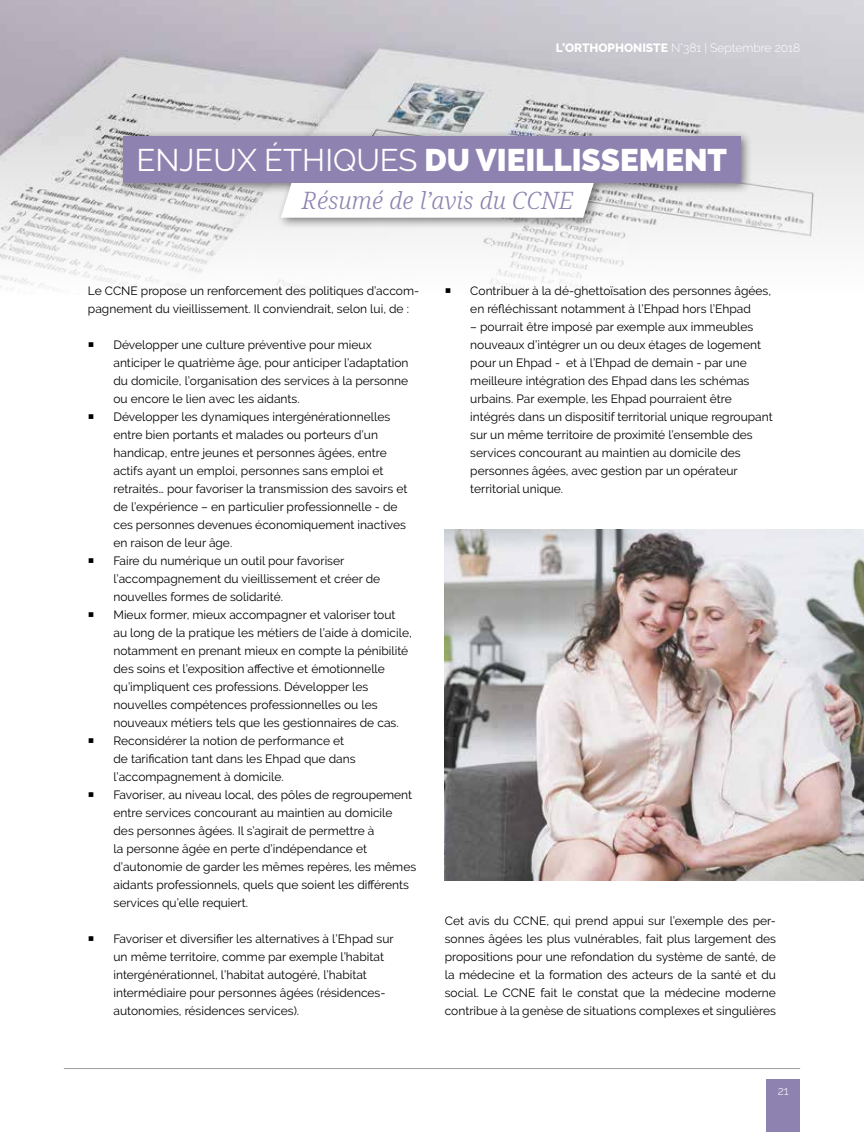
<style>
.page{position:relative;width:864px;height:1132px;background:#fff}
.page>*{position:absolute;margin:0;border:0;box-sizing:border-box;transform-origin:0 0}
.t1{font:900 31.2px "Raleway";color:#fff}
.t2{font:italic 300 23.85px "Noto Serif";color:#8e83b0}
.t3{font:12px/18px "Raleway";color:#000}
.t4{font:300 12px "Raleway";color:#fff}
.s1{font-weight:800}
.s2{font-weight:400}
</style>
<div class="page">
<div style="left:766px;top:1079px;width:33px;height:52px;background:#8e83b0"></div>
<hr style="left:64px;top:1067px;width:735px;height:1px;background:#9d9d9c">
<img style="left:0;top:0;width:863px;height:290px">
<div style="left:117px;top:130px;width:635px;height:99px;background:#000;opacity:.5"></div>
<div style="left:123px;top:136px;width:617px;height:47px;background:#8e83b0"></div>
<svg style="left:281px;top:183px;width:312px;height:35px"></svg>
<img style="left:445px;top:529px;width:418px;height:351px">
<p class="t4" style="left:555px;top:41px;width:245px"><span class="s1">L’ORTHOPHONISTE</span> N°381 | Septembre 2018</p>
<h1 class="t1" style="left:136px;top:142px;width:592px"><span class="s2">ENJEUX ÉTHIQUES</span> DU VIEILLISSEMENT</h1>
<h2 class="t2" style="left:301px;top:184px;width:273px">Résumé de l’avis du CCNE</h2>
<p class="t3" style="left:88px;top:281px;width:332px">Le CCNE propose un renforcement des politiques d’accom&shy;pagnement du vieillissement. Il conviendrait, selon lui, de :</p>
<p class="t3" style="left:113px;top:335px;width:304px">Développer une culture préventive pour mieux anticiper le quatrième âge, pour anticiper l’adaptation du domicile, l’organisation des services à la personne ou encore le lien avec les aidants.<br>Développer les dynamiques intergénérationnelles entre bien portants et malades ou porteurs d’un handicap, entre jeunes et personnes âgées, entre actifs ayant un emploi, personnes sans emploi et retraités… pour favoriser la transmission des savoirs et de l’expérience – en particulier professionnelle - de ces personnes devenues économiquement inactives en raison de leur âge.<br>Faire du numérique un outil pour favoriser l’accompagnement du vieillissement et créer de nouvelles formes de solidarité.<br>Mieux former, mieux accompagner et valoriser tout<br>au long de la pratique les métiers de l’aide à domicile, notamment en prenant mieux en compte la pénibilité des soins et l’exposition affective et émotionnelle qu’impliquent ces professions. Développer les nouvelles compétences professionnelles ou les nouveaux métiers tels que les gestionnaires de cas.<br>Reconsidérer la notion de performance et<br>de tarification tant dans les Ehpad que dans l’accompagnement à domicile.<br>Favoriser, au niveau local, des pôles de regroupement entre services concourant au maintien au domicile<br>des personnes âgées. Il s’agirait de permettre à<br>la personne âgée en perte d’indépendance et d’autonomie de garder les mêmes repères, les mêmes aidants professionnels, quels que soient les différents services qu’elle requiert.</p>
<p class="t3" style="left:113px;top:929px;width:281px">Favoriser et diversifier les alternatives à l’Ehpad sur un même territoire, comme par exemple l’habitat intergénérationnel, l’habitat autogéré, l’habitat intermédiaire pour personnes âgées (résidences&shy;autonomies, résidences services).</p>
<p class="t3" style="left:470px;top:281px;width:302px">Contribuer à la dé-ghettoïsation des personnes âgées, en réfléchissant notamment à l’Ehpad hors l’Ehpad</p>
<p class="t3" style="left:470px;top:317px;width:304px">– pourrait être imposé par exemple aux immeubles nouveaux d’intégrer un ou deux étages de logement pour un Ehpad - et à l’Ehpad de demain - par une meilleure intégration des Ehpad dans les schémas urbains. Par exemple, les Ehpad pourraient être intégrés dans un dispositif territorial unique regroupant sur un même territoire de proximité l’ensemble des services concourant au maintien au domicile des personnes âgées, avec gestion par un opérateur territorial unique.</p>
<p class="t3" style="left:444px;top:911px;width:332px;text-align:justify">Cet avis du CCNE, qui prend appui sur l’exemple des per&shy;sonnes âgées les plus vulnérables, fait plus largement des propositions pour une refondation du système de santé, de la médecine et la formation des acteurs de la santé et du social. Le CCNE fait le constat que la médecine moderne contribue à la genèse de situations complexes et singulières</p>
<p class="t4" style="left:777px;top:1083px;width:12px">21</p>
</div>
